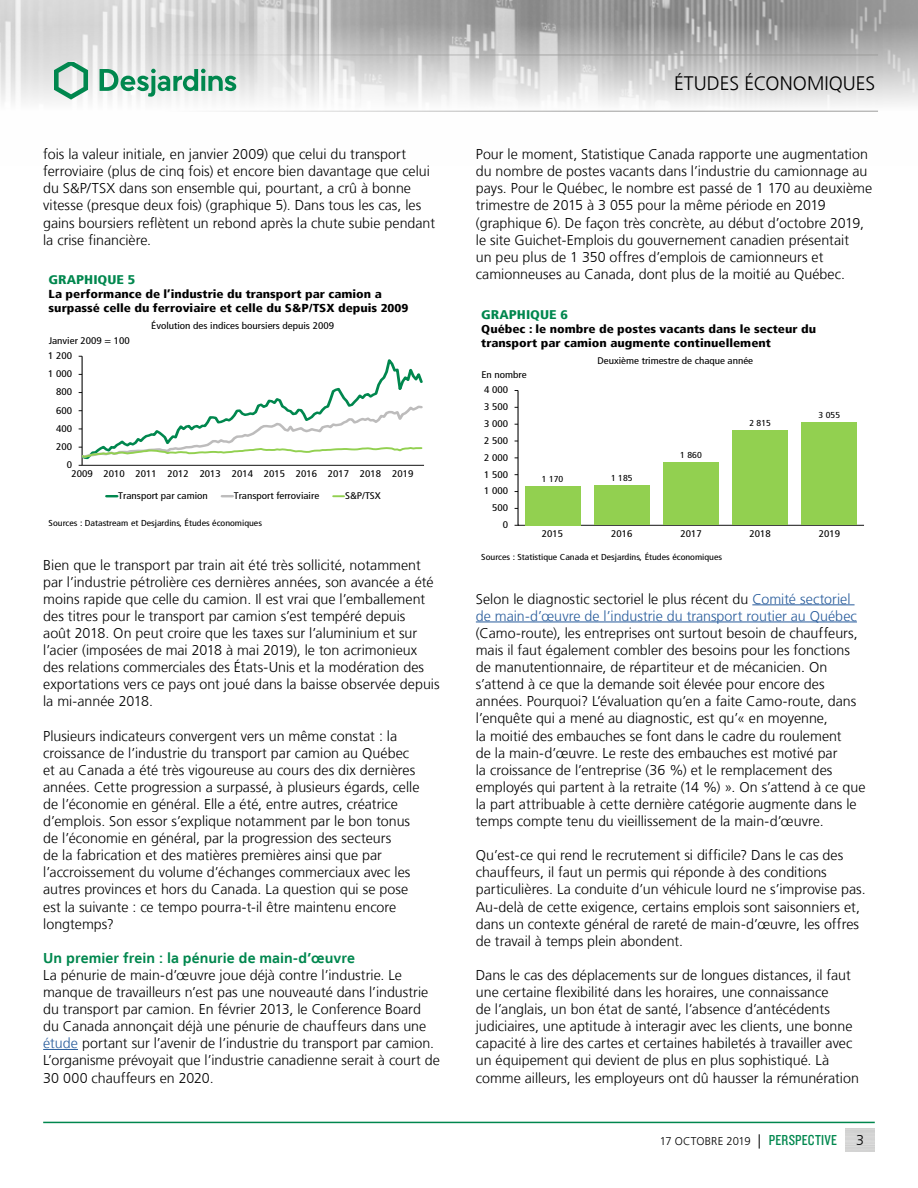
<style>
.page{position:relative;width:918px;height:1188px;background:#fff}
.page>*{position:absolute;margin:0;border:0;box-sizing:border-box;transform-origin:0 0}
.t1{font:300 19.5px "Frutiger LT";color:#000}
.t2{font:300 14.25px/17.1px "Frutiger LT";color:#000}
.t3{font:300 14.25px/17.1px "Frutiger LT";color:#275b9b}
.t4{font:700 14.25px "Frutiger LT";letter-spacing:.005em;color:#00874e}
.t5{font:900 condensed 12.6px "Frutiger LT";color:#00874e;scale:1.15 1}
.t6{font:900 condensed 11.55px "Frutiger LT";color:#000;scale:1.15 1}
.t7{font:300 11.25px "Frutiger LT";letter-spacing:.005em;color:#000}
.t8{font:condensed 9.6px/16.8px "Frutiger LT";color:#000;text-align:right;scale:1.15 1}
.t9{font:condensed 8.7px "Frutiger LT";color:#000;scale:1.15 1}
.s1{color:#275b9b}
.s2{color:#000}
.s3{font-size:14.25px}
.s4{font-family:"Knockout 29 Junior Ltweight";font-weight:400;font-size:15px;color:#00874e}
</style>
<div class="page">
<img style="left:0;top:1px;width:918px;height:110px">
<hr style="left:0;top:55px;width:878px;height:1px;background:#9d9d9c">
<hr style="left:0;top:111px;width:878px;height:1px;background:#9d9d9c">
<svg style="left:54px;top:62px;width:34px;height:38px"></svg>
<svg style="left:100px;top:69px;width:136px;height:28px"></svg>
<hr style="left:43px;top:1122px;width:832px;height:1px;background:#00874e">
<hr style="left:518px;top:525px;width:346px;height:1px;background:#000">
<hr style="left:518px;top:390px;width:1px;height:135px;background:#000">
<svg style="left:333px;top:495px;width:11px;height:2px"></svg>
<svg style="left:222px;top:495px;width:11px;height:3px"></svg>
<svg style="left:106px;top:495px;width:11px;height:3px"></svg>
<hr style="left:43px;top:1049px;width:35px;height:1px;background:#275b9b">
<hr style="left:752px;top:604px;width:103px;height:1px;background:#275b9b">
<hr style="left:476px;top:622px;width:381px;height:1px;background:#275b9b">
<svg style="left:79px;top:356px;width:345px;height:110px"></svg>
<div style="left:663px;top:463px;width:56px;height:62px;background:#92d050"></div>
<div style="left:733px;top:430px;width:55px;height:95px;background:#92d050"></div>
<div style="left:802px;top:422px;width:55px;height:103px;background:#92d050"></div>
<div style="left:525px;top:486px;width:55px;height:39px;background:#92d050"></div>
<div style="left:594px;top:485px;width:55px;height:40px;background:#92d050"></div>
<p class="t2" style="left:43px;top:146px;width:388px">fois la valeur initiale, en janvier 2009) que celui du transport ferroviaire (plus de cinq fois) et encore bien davantage que celui du S&amp;P/TSX dans son ensemble qui, pourtant, a crû à bonne vitesse (presque deux fois) (graphique 5). Dans tous les cas, les</p>
<p class="t2" style="left:43px;top:214px;width:393px">gains boursiers reflètent un rebond après la chute subie pendant la crise financière.</p>
<h6 class="t5" style="left:49px;top:272px;width:77px">GRAPHIQUE 5</h6>
<p class="t6" style="left:49px;top:287px;width:291px">La performance de l’industrie du transport par camion a</p>
<p class="t6" style="left:49px;top:301px;width:314px">surpassé celle du ferroviaire et celle du S&amp;P/TSX depuis 2009</p>
<p class="t8" style="left:151px;top:318px;width:160px">Évolution des indices boursiers depuis 2009</p>
<p class="t8" style="left:49px;top:332px;width:72px">Janvier 2009 = 100</p>
<p class="t8" style="left:48px;top:347px;width:22px;line-height:18.1px">1 200<br>1 000<br>800<br>600<br>400<br>200<br>0</p>
<p class="t8" style="left:71px;top:466px;width:20px">2009</p>
<p class="t8" style="left:103px;top:466px;width:20px">2010</p>
<p class="t8" style="left:136px;top:466px;width:20px">2011</p>
<p class="t8" style="left:168px;top:466px;width:20px">2012</p>
<p class="t8" style="left:200px;top:466px;width:20px">2013</p>
<p class="t8" style="left:232px;top:466px;width:20px">2014</p>
<p class="t8" style="left:264px;top:466px;width:20px">2015</p>
<p class="t8" style="left:296px;top:466px;width:20px">2016</p>
<p class="t8" style="left:328px;top:466px;width:20px">2017</p>
<p class="t8" style="left:360px;top:466px;width:20px">2018</p>
<p class="t8" style="left:392px;top:466px;width:20px">2019</p>
<p class="t8" style="left:118px;top:487px;width:79px">Transport par camion</p>
<p class="t8" style="left:234px;top:487px;width:76px">Transport ferroviaire</p>
<p class="t8" style="left:345px;top:487px;width:33px">S&amp;P/TSX</p>
<p class="t9" style="left:49px;top:518px;width:187px">Sources : Datastream et Desjardins, Études économiques</p>
<p class="t2" style="left:43px;top:556px;width:398px">Bien que le transport par train ait été très sollicité, notamment par l’industrie pétrolière ces dernières années, son avancée a été moins rapide que celle du camion. Il est vrai que l’emballement des titres pour le transport par camion s’est tempéré depuis<br>août 2018. On peut croire que les taxes sur l’aluminium et sur l’acier (imposées de mai 2018 à mai 2019), le ton acrimonieux des relations commerciales des États-Unis et la modération des exportations vers ce pays ont joué dans la baisse observée depuis la mi-année 2018.</p>
<p class="t2" style="left:43px;top:727px;width:378px">Plusieurs indicateurs convergent vers un même constat : la croissance de l’industrie du transport par camion au Québec et au Canada a été très vigoureuse au cours des dix dernières années. Cette progression a surpassé, à plusieurs égards, celle de l’économie en général. Elle a été, entre autres, créatrice d’emplois. Son essor s’explique notamment par le bon tonus de l’économie en général, par la progression des secteurs<br>de la fabrication et des matières premières ainsi que par l’accroissement du volume d’échanges commerciaux avec les autres provinces et hors du Canada. La question qui se pose est la suivante : ce tempo pourra-t-il être maintenu encore longtemps?</p>
<h5 class="t4" style="left:43px;top:950px;width:313px">Un premier frein : la pénurie de main-d’œuvre</h5>
<p class="t2" style="left:43px;top:967px;width:398px">La pénurie de main-d’œuvre joue déjà contre l’industrie. Le manque de travailleurs n’est pas une nouveauté dans l’industrie du transport par camion. En février 2013, le Conference Board du Canada annonçait déjà une pénurie de chauffeurs dans une <span class="s1">étude</span> portant sur l’avenir de l’industrie du transport par camion.<br>L’organisme prévoyait que l’industrie canadienne serait à court de 30 000 chauffeurs en 2020.</p>
<h1 class="t1" style="left:674px;top:73px;width:203px">ÉTUDES ÉCONOMIQUES</h1>
<p class="t2" style="left:476px;top:146px;width:398px">Pour le moment, Statistique Canada rapporte une augmentation du nombre de postes vacants dans l’industrie du camionnage au pays. Pour le Québec, le nombre est passé de 1 170 au deuxième trimestre de 2015 à 3 055 pour la même période en 2019 (graphique 6). De façon très concrète, au début d’octobre 2019, le site Guichet-Emplois du gouvernement canadien présentait<br>un peu plus de 1 350 offres d’emplois de camionneurs et camionneuses au Canada, dont plus de la moitié au Québec.</p>
<h6 class="t5" style="left:481px;top:307px;width:77px">GRAPHIQUE 6</h6>
<p class="t6" style="left:481px;top:322px;width:293px">Québec : le nombre de postes vacants dans le secteur du</p>
<p class="t6" style="left:481px;top:336px;width:253px">transport par camion augmente continuellement</p>
<p class="t8" style="left:597px;top:352px;width:137px">Deuxième trimestre de chaque année</p>
<p class="t8" style="left:481px;top:367px;width:41px">En nombre</p>
<p class="t8" style="left:484px;top:382px;width:22px">4 000<br>3 500<br>3 000<br>2 500<br>2 000<br>1 500<br>1 000<br>500<br>0</p>
<p class="t9" style="left:819px;top:410px;width:20px">3 055</p>
<p class="t9" style="left:749px;top:418px;width:20px">2 815</p>
<p class="t9" style="left:680px;top:450px;width:20px">1 860</p>
<p class="t9" style="left:542px;top:473px;width:20px">1 170</p>
<p class="t9" style="left:611px;top:473px;width:20px">1 185</p>
<p class="t8" style="left:542px;top:526px;width:20px">2015</p>
<p class="t8" style="left:611px;top:526px;width:20px">2016</p>
<p class="t8" style="left:680px;top:526px;width:20px">2017</p>
<p class="t8" style="left:750px;top:526px;width:20px">2018</p>
<p class="t8" style="left:819px;top:526px;width:20px">2019</p>
<p class="t9" style="left:481px;top:552px;width:211px">Sources : Statistique Canada et Desjardins, Études économiques</p>
<p class="t3" style="left:476px;top:591px;width:383px"><span class="s2">Selon le diagnostic sectoriel le plus récent du</span> Comité sectoriel de main-d’œuvre de l’industrie du transport routier au Québec</p>
<p class="t2" style="left:476px;top:625px;width:391px">(Camo-route), les entreprises ont surtout besoin de chauffeurs, mais il faut également combler des besoins pour les fonctions de manutentionnaire, de répartiteur et de mécanicien. On s’attend à ce que la demande soit élevée pour encore des années. Pourquoi? L’évaluation qu’en a faite Camo-route, dans l’enquête qui a mené au diagnostic, est qu’« en moyenne,<br>la moitié des embauches se font dans le cadre du roulement<br>de la main-d’œuvre. Le reste des embauches est motivé par<br>la croissance de l’entreprise (36 %) et le remplacement des employés qui partent à la retraite (14 %) ». On s’attend à ce que la part attribuable à cette dernière catégorie augmente dans le temps compte tenu du vieillissement de la main-d’œuvre.</p>
<p class="t2" style="left:476px;top:847px;width:369px">Qu’est-ce qui rend le recrutement si difficile? Dans le cas des</p>
<p class="t2" style="left:476px;top:864px;width:391px">chauffeurs, il faut un permis qui réponde à des conditions particulières. La conduite d’un véhicule lourd ne s’improvise pas.<br>Au-delà de cette exigence, certains emplois sont saisonniers et, dans un contexte général de rareté de main-d’œuvre, les offres de travail à temps plein abondent.</p>
<p class="t2" style="left:476px;top:967px;width:376px">Dans le cas des déplacements sur de longues distances, il faut</p>
<p class="t2" style="left:476px;top:984px;width:354px">une certaine flexibilité dans les horaires, une connaissance</p>
<p class="t2" style="left:476px;top:1001px;width:385px">de l’anglais, un bon état de santé, l’absence d’antécédents judiciaires, une aptitude à interagir avec les clients, une bonne capacité à lire des cartes et certaines habiletés à travailler avec un équipement qui devient de plus en plus sophistiqué. Là comme ailleurs, les employeurs ont dû hausser la rémunération</p>
<p class="t7" style="left:660px;top:1135px;width:179px">17 OCTOBRE 2019 <span class="s3">|</span> <span class="s4">PERSPECTIVE</span></p>
<p class="t2" style="left:856px;top:1132px;width:9px">3</p>
</div>
